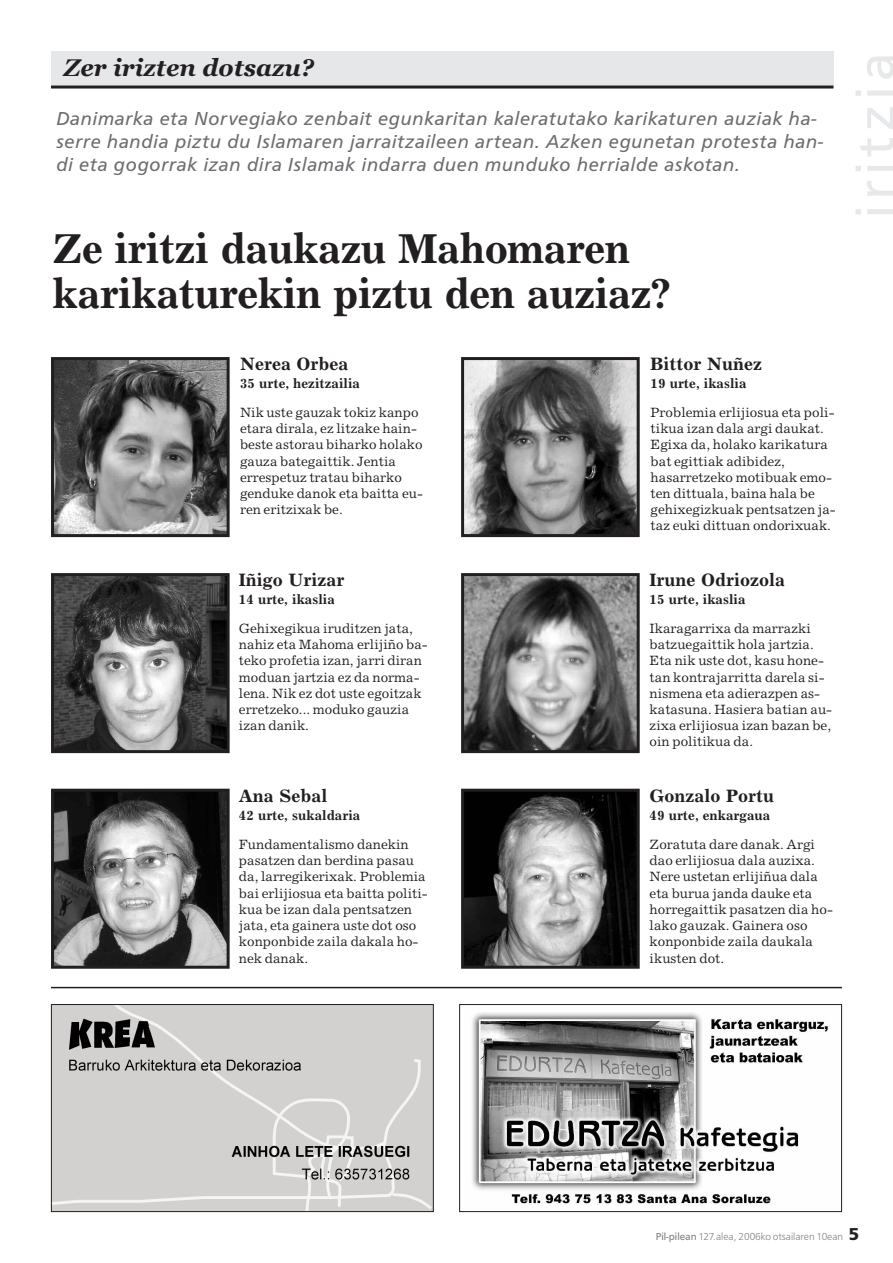
<style>
.page{position:relative;width:893px;height:1263px;background:#fff}
.page>*{position:absolute;margin:0;border:0;box-sizing:border-box;transform-origin:0 0}
.t1{font:54px "Frutus T";letter-spacing:.105em;color:#e7e8e9}
.t2{font:700 42px/45px "Excelsior LT Std";letter-spacing:-.015em;color:#231f20}
.t3{font:italic 700 24px "Georgia";color:#231f20}
.t4{font:19.5px/23.4px "Frutus T Italic";letter-spacing:.04em;color:#6c6d70}
.t5{font:700 18px "Excelsior LT Std";color:#231f20}
.t6{font:13.5px/16.2px "Excelsior LT Std";color:#231f20}
.t7{font:700 13.5px "Excelsior LT Std";color:#231f20}
.t8{font:10.5px "Frutus T Light";color:#808285}
.s1{font-family:"Frutus T"}
.s2{font-family:"Frutus T Bold";font-size:18px;color:#231f20}
</style>
<div class="page">
<div style="left:51px;top:51px;width:782px;height:36px;background:#e6e7e9"></div>
<hr style="left:51px;top:987px;width:791px;height:1px;background:#231f20">
<hr style="left:51px;top:86px;width:782px;height:3px;background:#231f20">
<img style="left:55px;top:361px;width:171px;height:172px">
<div style="left:51px;top:357px;width:179px;height:180px;border:3px solid #231f20"></div>
<img style="left:465px;top:361px;width:171px;height:172px">
<div style="left:461px;top:357px;width:179px;height:180px;border:3px solid #231f20"></div>
<img style="left:55px;top:577px;width:171px;height:172px">
<div style="left:51px;top:573px;width:179px;height:180px;border:3px solid #231f20"></div>
<img style="left:465px;top:577px;width:171px;height:172px">
<div style="left:461px;top:573px;width:179px;height:180px;border:3px solid #231f20"></div>
<img style="left:55px;top:793px;width:171px;height:172px">
<div style="left:51px;top:789px;width:179px;height:180px;border:3px solid #231f20"></div>
<img style="left:465px;top:793px;width:171px;height:172px">
<div style="left:461px;top:789px;width:179px;height:180px;border:3px solid #231f20"></div>
<img style="left:53px;top:1006px;width:379px;height:204px">
<div style="left:51px;top:1004px;width:383px;height:208px;border:1px solid #231f20"></div>
<img style="left:472px;top:1012px;width:356px;height:193px">
<div style="left:459px;top:1004px;width:383px;height:208px;border:1px solid #231f20"></div>
<h3 class="t3" style="left:64px;top:53px;width:252px">Zer irizten dotsazu?</h3>
<p class="t4" style="left:56px;top:106px;width:768px">Danimarka eta Norvegiako zenbait egunkaritan kaleratutako karikaturen auziak ha&shy;serre handia piztu du Islamaren jarraitzaileen artean. Azken egunetan protesta han&shy;di eta gogorrak izan dira Islamak indarra duen munduko herrialde askotan.</p>
<h2 class="t2" style="left:53px;top:229px;width:619px">Ze iritzi daukazu Mahomaren karikaturekin piztu den auziaz?</h2>
<h3 class="t5" style="left:240px;top:357px;width:110px">Nerea Orbea</h3>
<p class="t7" style="left:240px;top:378px;width:122px">35 urte, hezitzailia</p>
<p class="t6" style="left:240px;top:406px;width:185px">Nik uste gauzak tokiz kanpo etara dirala, ez litzake hain&shy;beste astorau biharko holako gauza bategaittik. Jentia errespetuz tratau biharko genduke danok eta baitta eu&shy;ren eritzixak be.</p>
<h3 class="t5" style="left:239px;top:573px;width:107px">Iñigo Urizar</h3>
<p class="t7" style="left:239px;top:594px;width:98px">14 urte, ikaslia</p>
<p class="t6" style="left:239px;top:622px;width:191px">Gehixegikua iruditzen jata, nahiz eta Mahoma erlijiño ba&shy;teko profetia izan, jarri diran moduan jartzia ez da norma&shy;lena. Nik ez dot uste egoitzak erretzeko... moduko gauzia izan danik.</p>
<h3 class="t5" style="left:239px;top:789px;width:90px">Ana Sebal</h3>
<p class="t7" style="left:239px;top:810px;width:123px">42 urte, sukaldaria</p>
<p class="t6" style="left:239px;top:838px;width:190px">Fundamentalismo danekin pasatzen dan berdina pasau da, larregikerixak. Problemia bai erlijiosua eta baitta politi&shy;kua be izan dala pentsatzen jata, eta gainera uste dot oso konponbide zaila dakala ho&shy;nek danak.</p>
<h3 class="t5" style="left:651px;top:357px;width:113px">Bittor Nuñez</h3>
<p class="t7" style="left:651px;top:378px;width:98px">19 urte, ikaslia</p>
<p class="t6" style="left:651px;top:406px;width:187px">Problemia erlijiosua eta poli&shy;tikua izan dala argi daukat.<br>Egixa da, holako karikatura bat egittiak adibidez, hasarretzeko motibuak emo&shy;ten dittuala, baina hala be gehixegizkuak pentsatzen ja&shy;taz euki dittuan ondorixuak.</p>
<h3 class="t5" style="left:650px;top:573px;width:137px">Irune Odriozola</h3>
<p class="t7" style="left:650px;top:594px;width:98px">15 urte, ikaslia</p>
<p class="t6" style="left:650px;top:622px;width:184px">Ikaragarrixa da marrazki batzuegaittik hola jartzia.<br>Eta nik uste dot, kasu hone&shy;tan kontrajarritta darela si&shy;nismena eta adierazpen as&shy;katasuna. Hasiera batian au&shy;zixa erlijiosua izan bazan be, oin politikua da.</p>
<h3 class="t5" style="left:650px;top:789px;width:126px">Gonzalo Portu</h3>
<p class="t7" style="left:650px;top:810px;width:122px">49 urte, enkargaua</p>
<p class="t6" style="left:650px;top:838px;width:185px">Zoratuta dare danak. Argi dao erlijiosua dala auzixa.<br>Nere ustetan erlijiñua dala eta burua janda dauke eta horregaittik pasatzen dia ho&shy;lako gauzak. Gainera oso konponbide zaila daukala ikusten dot.</p>
<h1 class="t1" style="left:843px;top:218px;width:167px;rotate:-90deg">iritzia</h1>
<p class="t8" style="left:656px;top:1230px;width:205px"><span class="s1">Pil-pilean</span> 127.alea, 2006ko otsailaren 10ean <span class="s2">5</span></p>
</div>
